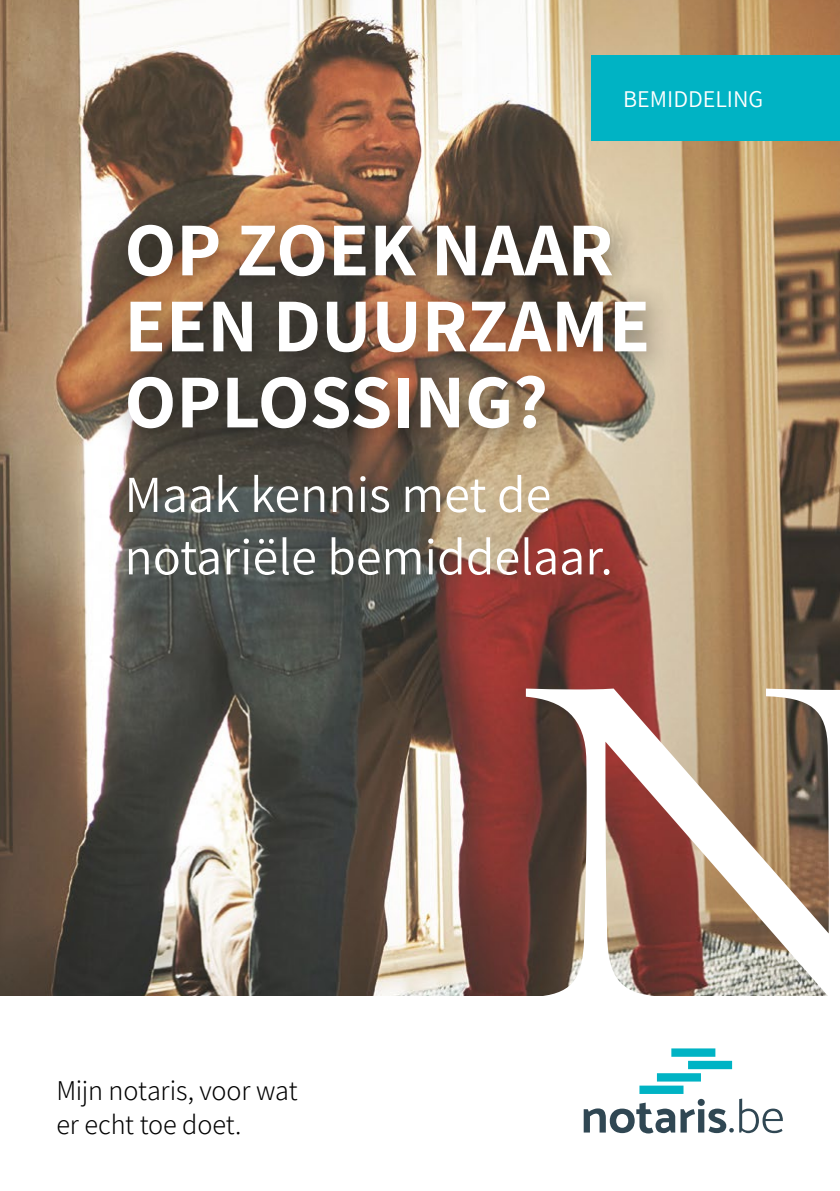
<style>
.page{position:relative;width:840px;height:1191px;background:#fff}
.page>*{position:absolute;margin:0;border:0;box-sizing:border-box;transform-origin:0 0}
.Titre_brochure{font:700 76px/76px "Assistant";color:#fff}
.Sous-Titre_brochure{font:52px/62.4px "Assistant";color:#fff}
.t1{font:300 28px "Assistant";letter-spacing:-.01em;color:#000}
.t2{font:24px "Assistant";color:#fff}
</style>
<div class="page">
<img style="left:0;top:0;width:839px;height:995px">
<div style="left:109px;top:206px;width:566px;height:252px;background:#000;opacity:.5"></div>
<svg style="left:583px;top:1048px;width:199px;height:85px"></svg>
<svg style="left:525px;top:688px;width:314px;height:308px"></svg>
<div style="left:591px;top:56px;width:248px;height:85px;background:#00b3c4"></div>
<div style="left:832px;top:690px;width:7px;height:316px;background:#fff"></div>
<p class="t2" style="left:623px;top:82px;width:141px">BEMIDDELING</p>
<p class="Titre_brochure" style="left:124px;top:209px;width:527px">OP ZOEK NAAR<br>EEN DUURZAME<br>OPLOSSING?</p>
<p class="Sous-Titre_brochure" style="left:124px;top:461px;width:489px">Maak kennis met de notariële bemiddelaar.</p>
<p class="t1" style="left:56px;top:1071px;width:242px">Mijn notaris, voor wat</p>
<p class="t1" style="left:56px;top:1104px;width:186px">er echt toe doet.</p>
</div>
